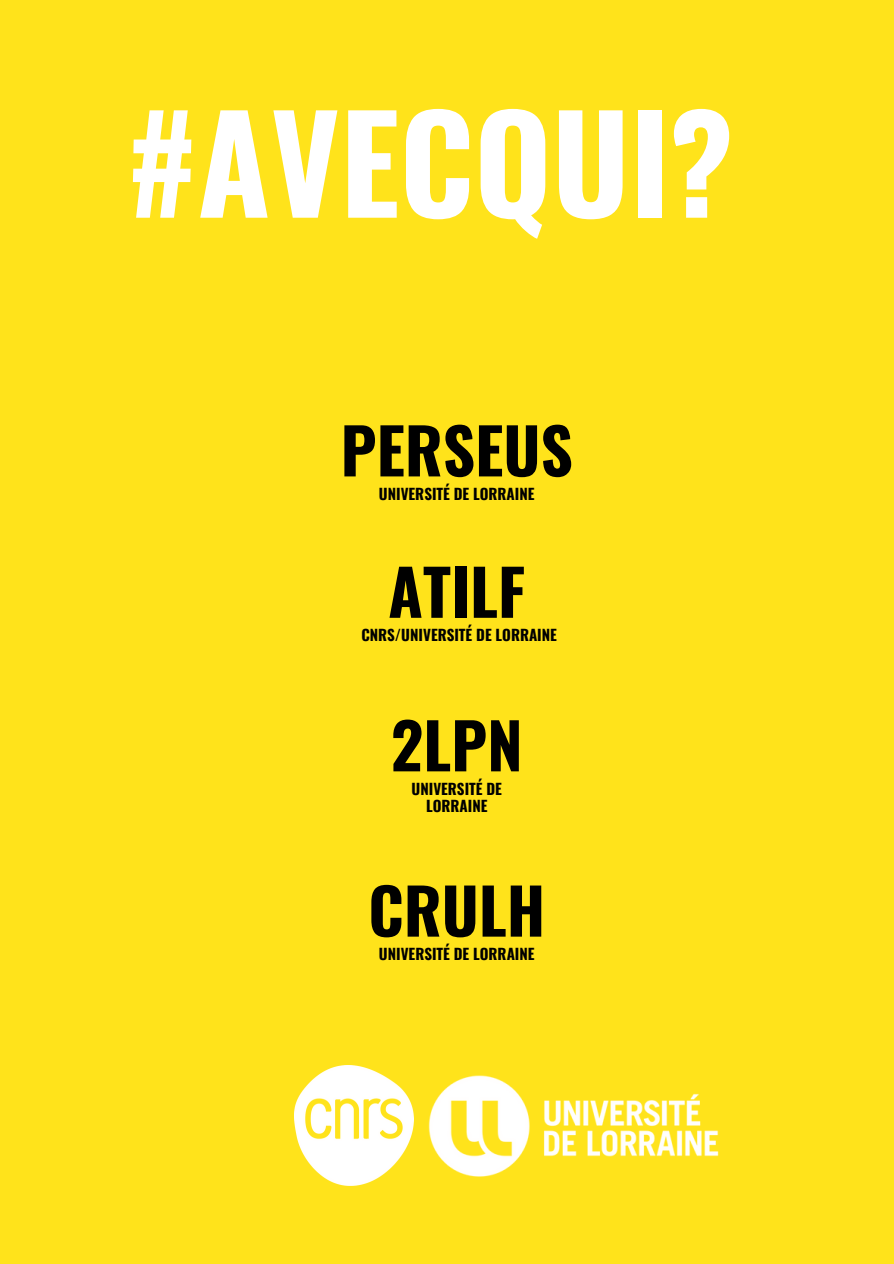
<style>
.page{position:relative;width:894px;height:1264px;background:#fff}
.page>*{position:absolute;margin:0;border:0;box-sizing:border-box;transform-origin:0 0}
.t1{font:700 132.45px "Oswald";color:#fff}
.t2{font:700 63px "Oswald";color:#000}
.t3{font:700 15px/17px "Oswald";color:#000;text-align:center}
</style>
<div class="page">
<div style="left:0;top:0;width:893px;height:1263px;background:#ffe31b"></div>
<img style="left:294px;top:1065px;width:120px;height:120px">
<img style="left:428px;top:1075px;width:291px;height:102px">
<h1 class="t1" style="left:127px;top:60px;width:608px">#AVECQUI?</h1>
<h2 class="t2" style="left:340px;top:401px;width:234px">PERSEUS</h2>
<p class="t3" style="left:379px;top:485px;width:157px">UNIVERSITÉ DE LORRAINE</p>
<h2 class="t2" style="left:388px;top:542px;width:139px">ATILF</h2>
<p class="t3" style="left:361px;top:626px;width:197px">CNRS/UNIVERSITÉ DE LORRAINE</p>
<h2 class="t2" style="left:391px;top:696px;width:133px">2LPN</h2>
<p class="t3" style="left:411px;top:779px;width:92px">UNIVERSITÉ DE<br>LORRAINE</p>
<h2 class="t2" style="left:368px;top:861px;width:178px">CRULH</h2>
<p class="t3" style="left:379px;top:945px;width:157px">UNIVERSITÉ DE LORRAINE</p>
</div>
